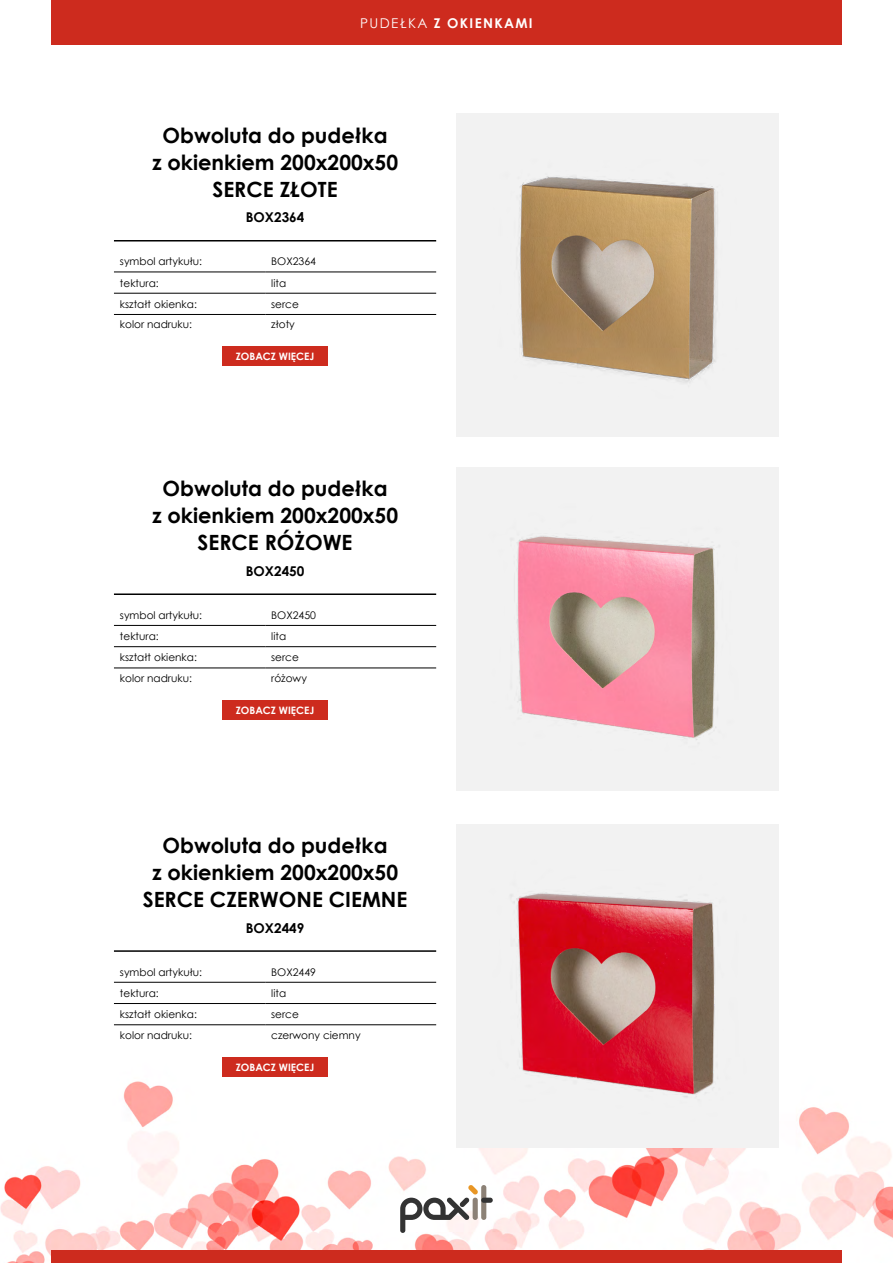
<style>
.page{position:relative;width:893px;height:1263px;background:#fff}
.page>*{position:absolute;margin:0;border:0;box-sizing:border-box;transform-origin:0 0}
.t1{font:700 21px/27px "Century Gothic";color:#000;text-align:center}
.t2{font:700 13.5px "Century Gothic";color:#000}
.t3{font:700 13.5px "Century Gothic";letter-spacing:.1em;color:#fff}
.t4{font:10.5px "Century Gothic";color:#000}
.t5{font:700 10.2px "Century Gothic";color:#fff}
.s1{font-weight:400}
</style>
<div class="page">
<img style="left:0;top:570px;width:893px;height:693px">
<div style="left:51px;top:1250px;width:791px;height:13px;background:#cd2b1e"></div>
<div style="left:51px;top:0;width:791px;height:45px;background:#cd2b1e"></div>
<div style="left:481px;top:1185px;width:5px;height:35px;background:#8c8176;border-radius:3px"></div>
<div style="left:481px;top:1197px;width:12px;height:6px;background:#333;border-radius:3px"></div>
<svg style="left:400px;top:1185px;width:78px;height:48px"></svg>
<div style="left:457px;top:467px;width:322px;height:324px;background:#f2f2f2"></div>
<img style="left:517px;top:536px;width:198px;height:204px">
<svg style="left:114px;top:604px;width:322px;height:84px"></svg>
<hr style="left:114px;top:625px;width:151px;height:1px;background:#000">
<hr style="left:265px;top:625px;width:171px;height:1px;background:#000">
<hr style="left:114px;top:646px;width:151px;height:1px;background:#000">
<hr style="left:265px;top:646px;width:171px;height:1px;background:#000">
<hr style="left:114px;top:668px;width:151px;height:1px;background:#000">
<hr style="left:265px;top:668px;width:171px;height:1px;background:#000">
<hr style="left:114px;top:593px;width:322px;height:2px;background:#000">
<div style="left:222px;top:700px;width:106px;height:19px;background:#cd2b1e"></div>
<div style="left:457px;top:114px;width:322px;height:323px;background:#f2f2f2"></div>
<img style="left:519px;top:176px;width:198px;height:207px">
<svg style="left:114px;top:271px;width:322px;height:22px"></svg>
<hr style="left:114px;top:272px;width:151px;height:1px;background:#000">
<hr style="left:265px;top:272px;width:171px;height:1px;background:#000">
<hr style="left:114px;top:293px;width:151px;height:1px;background:#000">
<hr style="left:265px;top:293px;width:171px;height:1px;background:#000">
<hr style="left:114px;top:314px;width:151px;height:1px;background:#000">
<hr style="left:265px;top:314px;width:171px;height:1px;background:#000">
<hr style="left:114px;top:240px;width:322px;height:1px;background:#000">
<div style="left:222px;top:347px;width:106px;height:19px;background:#cd2b1e"></div>
<div style="left:457px;top:824px;width:322px;height:323px;background:#f2f2f2"></div>
<img style="left:510px;top:892px;width:205px;height:205px">
<svg style="left:114px;top:961px;width:322px;height:84px"></svg>
<hr style="left:114px;top:982px;width:151px;height:1px;background:#000">
<hr style="left:265px;top:982px;width:171px;height:1px;background:#000">
<hr style="left:114px;top:1003px;width:151px;height:1px;background:#000">
<hr style="left:265px;top:1003px;width:171px;height:1px;background:#000">
<hr style="left:114px;top:1024px;width:151px;height:1px;background:#000">
<hr style="left:265px;top:1024px;width:171px;height:1px;background:#000">
<hr style="left:114px;top:950px;width:322px;height:2px;background:#000">
<div style="left:222px;top:1057px;width:106px;height:19px;background:#cd2b1e"></div>
<p class="t3" style="left:360px;top:13px;width:174px"><span class="s1">PUDEŁKA</span> Z OKIENKAMI</p>
<h1 class="t1" style="left:152px;top:121px;width:248px">Obwoluta do pudełka<br>z okienkiem 200x200x50<br>SERCE ZŁOTE</h1>
<p class="t2" style="left:246px;top:207px;width:60px">BOX2364</p>
<p class="t4" style="left:120px;top:254px;width:84px">symbol artykułu:</p>
<p class="t4" style="left:271px;top:254px;width:46px">BOX2364</p>
<p class="t4" style="left:120px;top:275px;width:40px">tektura:</p>
<p class="t4" style="left:271px;top:275px;width:16px">lita</p>
<p class="t4" style="left:120px;top:297px;width:78px">kształt okienka:</p>
<p class="t4" style="left:271px;top:297px;width:29px">serce</p>
<p class="t4" style="left:120px;top:317px;width:74px">kolor nadruku:</p>
<p class="t4" style="left:271px;top:317px;width:25px">złoty</p>
<p class="t5" style="left:236px;top:349px;width:80px">ZOBACZ WIĘCEJ</p>
<h1 class="t1" style="left:152px;top:474px;width:248px">Obwoluta do pudełka<br>z okienkiem 200x200x50<br>SERCE RÓŻOWE</h1>
<p class="t2" style="left:246px;top:560px;width:60px">BOX2450</p>
<p class="t4" style="left:120px;top:608px;width:84px">symbol artykułu:</p>
<p class="t4" style="left:271px;top:608px;width:46px">BOX2450</p>
<p class="t4" style="left:120px;top:629px;width:40px">tektura:</p>
<p class="t4" style="left:271px;top:629px;width:16px">lita</p>
<p class="t4" style="left:120px;top:650px;width:78px">kształt okienka:</p>
<p class="t4" style="left:271px;top:650px;width:29px">serce</p>
<p class="t4" style="left:120px;top:671px;width:74px">kolor nadruku:</p>
<p class="t4" style="left:271px;top:671px;width:37px">różowy</p>
<p class="t5" style="left:236px;top:702px;width:80px">ZOBACZ WIĘCEJ</p>
<h1 class="t1" style="left:143px;top:831px;width:266px">Obwoluta do pudełka<br>z okienkiem 200x200x50<br>SERCE CZERWONE CIEMNE</h1>
<p class="t2" style="left:246px;top:917px;width:60px">BOX2449</p>
<p class="t4" style="left:120px;top:964px;width:84px">symbol artykułu:</p>
<p class="t4" style="left:271px;top:964px;width:46px">BOX2449</p>
<p class="t4" style="left:120px;top:986px;width:40px">tektura:</p>
<p class="t4" style="left:271px;top:986px;width:16px">lita</p>
<p class="t4" style="left:120px;top:1007px;width:78px">kształt okienka:</p>
<p class="t4" style="left:271px;top:1007px;width:29px">serce</p>
<p class="t4" style="left:120px;top:1027px;width:74px">kolor nadruku:</p>
<p class="t4" style="left:271px;top:1027px;width:91px">czerwony ciemny</p>
<p class="t5" style="left:236px;top:1059px;width:80px">ZOBACZ WIĘCEJ</p>
</div>
